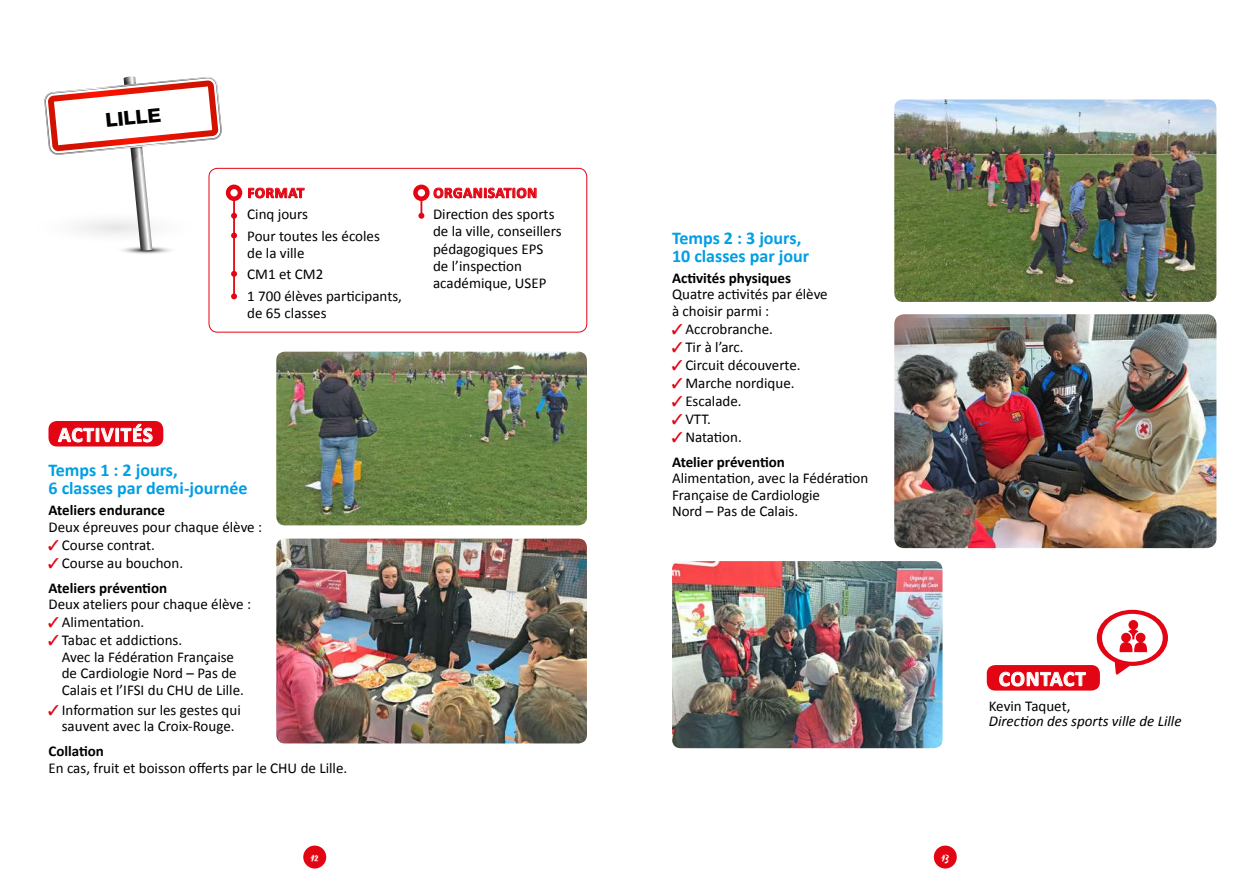
<style>
.page{position:relative;width:1259px;height:893px;background:#fff}
.page>*{position:absolute;margin:0;border:0;box-sizing:border-box;transform-origin:0 0}
.t1{font:700 21px "Calibri";letter-spacing:.04em;color:#fff}
.t2{font:800 19.35px "Helvetica Neue";color:#000}
.t3{font:700 18px/18px "Calibri";color:#009ee3}
.t4{font:15px/16.5px "Calibri";color:#000}
.t5{font:700 15px/25px "Calibri";color:#000}
.t6{font:italic 15px "Calibri";color:#000}
.t7{font:700 15px "Calibri";letter-spacing:.04em;color:#e30513}
.t8{font:12px "Drina";color:#fff}
.s1{color:#e30513}
.s2{font-weight:400}
</style>
<div class="page">
<div style="left:303px;top:846px;width:23px;height:22px;background:#e30513;border-radius:50%"></div>
<div style="left:934px;top:846px;width:22px;height:22px;background:#e30513;border-radius:50%"></div>
<svg style="left:44px;top:77px;width:178px;height:178px"></svg>
<div style="left:48px;top:421px;width:115px;height:25px;background:#e30513;border-radius:9px"></div>
<svg style="left:58px;top:424px;width:94px;height:18px"></svg>
<svg style="left:248px;top:187px;width:56px;height:11px"></svg>
<svg style="left:434px;top:187px;width:102px;height:11px"></svg>
<hr style="left:233px;top:193px;width:2px;height:105px;background:#e30513">
<hr style="left:420px;top:193px;width:2px;height:24px;background:#e30513">
<div style="left:228px;top:187px;width:12px;height:12px;background:#fff;border-radius:50%"></div>
<div style="left:226px;top:185px;width:16px;height:16px;border:4px solid #e30513;border-radius:50%"></div>
<svg style="left:415px;top:187px;width:12px;height:12px"></svg>
<div style="left:413px;top:185px;width:16px;height:16px;border:4px solid #e30513;border-radius:50%"></div>
<svg style="left:231px;top:233px;width:6px;height:5px"></svg>
<svg style="left:231px;top:271px;width:6px;height:6px"></svg>
<svg style="left:231px;top:293px;width:6px;height:6px"></svg>
<svg style="left:231px;top:213px;width:6px;height:6px"></svg>
<svg style="left:418px;top:213px;width:6px;height:6px"></svg>
<div style="left:209px;top:168px;width:378px;height:165px;border:1px solid #e30513;border-radius:9px"></div>
<svg style="left:1096px;top:610px;width:72px;height:65px"></svg>
<div style="left:986px;top:665px;width:114px;height:26px;background:#e30513;border-radius:9px"></div>
<svg style="left:999px;top:671px;width:87px;height:15px"></svg>
<img style="left:894px;top:314px;width:322px;height:234px">
<img style="left:672px;top:561px;width:270px;height:187px">
<img style="left:276px;top:539px;width:311px;height:204px">
<img style="left:276px;top:352px;width:311px;height:173px">
<img style="left:894px;top:99px;width:322px;height:203px">
<p class="t2" style="left:79px;top:111px;width:108px;rotate:-6deg">DOULLENS</p>
<p class="t2" style="left:105px;top:108px;width:57px;rotate:-5deg">LILLE</p>
<p class="t7" style="left:247px;top:183px;width:58px">FORMAT</p>
<p class="t4" style="left:247px;top:203px;width:134px;line-height:21.5px">Cinq jours<br>Pour toutes les écoles</p>
<p class="t4" style="left:247px;top:242px;width:156px;line-height:21.5px">de la ville<br>CM1 et CM2<br>1 700 élèves participants,</p>
<p class="t4" style="left:247px;top:304px;width:81px">de 65 classes</p>
<p class="t7" style="left:433px;top:183px;width:105px">ORGANISATION</p>
<p class="t4" style="left:433px;top:205px;width:130px;line-height:17.2px">Direction des sports de la ville, conseillers pédagogiques EPS de l’inspection académique, USEP</p>
<h1 class="t1" style="left:58px;top:422px;width:96px">ACTIVITÉS</h1>
<p class="t3" style="left:48px;top:461px;width:201px">Temps 1 : 2 jours,<br>6 classes par demi-journée</p>
<p class="t5" style="left:48px;top:497px;width:118px">Ateliers endurance</p>
<p class="t4" style="left:48px;top:518px;width:215px">Deux épreuves pour chaque élève :</p>
<p class="t4" style="left:48px;top:536px;width:108px"><span class="s1">✓</span> Course contrat.</p>
<p class="t5" style="left:48px;top:549px;width:136px"><span class="s1">✓</span> <span class="s2">Course au bouchon.<br></span>Ateliers prévention</p>
<p class="t4" style="left:48px;top:595px;width:204px">Deux ateliers pour chaque élève :</p>
<p class="t4" style="left:48px;top:613px;width:97px"><span class="s1">✓</span> Alimentation.</p>
<p class="t4" style="left:62px;top:631px;width:184px;text-indent:-13px"><span class="s1">✓</span> Tabac et addictions.<br>Avec la Fédération Française de Cardiologie Nord – Pas de<br>Calais et l’IFSI du CHU de Lille.</p>
<p class="t4" style="left:48px;top:701px;width:194px;text-align:center"><span class="s1">✓</span> Information sur les gestes qui sauvent avec la Croix-Rouge.</p>
<p class="t5" style="left:48px;top:738px;width:57px">Collation</p>
<p class="t4" style="left:48px;top:759px;width:300px">En cas, fruit et boisson offerts par le CHU de Lille.</p>
<p class="t3" style="left:672px;top:228px;width:139px">Temps 2 : 3 jours,<br>10 classes par jour</p>
<p class="t5" style="left:672px;top:264px;width:121px">Activités physiques</p>
<p class="t4" style="left:672px;top:285px;width:157px">Quatre activités par élève à choisir parmi :</p>
<p class="t4" style="left:672px;top:320px;width:102px"><span class="s1">✓</span> Accrobranche.</p>
<p class="t4" style="left:672px;top:338px;width:73px"><span class="s1">✓</span> Tir à l’arc.</p>
<p class="t4" style="left:672px;top:356px;width:130px"><span class="s1">✓</span> Circuit découverte.</p>
<p class="t4" style="left:672px;top:374px;width:124px"><span class="s1">✓</span> Marche nordique.</p>
<p class="t4" style="left:672px;top:392px;width:71px"><span class="s1">✓</span> Escalade.</p>
<p class="t4" style="left:672px;top:410px;width:40px"><span class="s1">✓</span> VTT.</p>
<p class="t5" style="left:672px;top:423px;width:114px"><span class="s1">✓</span> <span class="s2">Natation.<br></span>Atelier prévention</p>
<p class="t4" style="left:672px;top:469px;width:198px">Alimentation, avec la Fédération<br>Française de Cardiologie<br>Nord – Pas de Calais.</p>
<p class="t8" style="left:311px;top:850px;width:9px">12</p>
<p class="t8" style="left:941px;top:850px;width:9px">13</p>
<h1 class="t1" style="left:999px;top:666px;width:88px">CONTACT</h1>
<p class="t4" style="left:988px;top:697px;width:83px">Kevin Taquet,</p>
<p class="t6" style="left:988px;top:712px;width:194px">Direction des sports ville de Lille</p>
</div>
